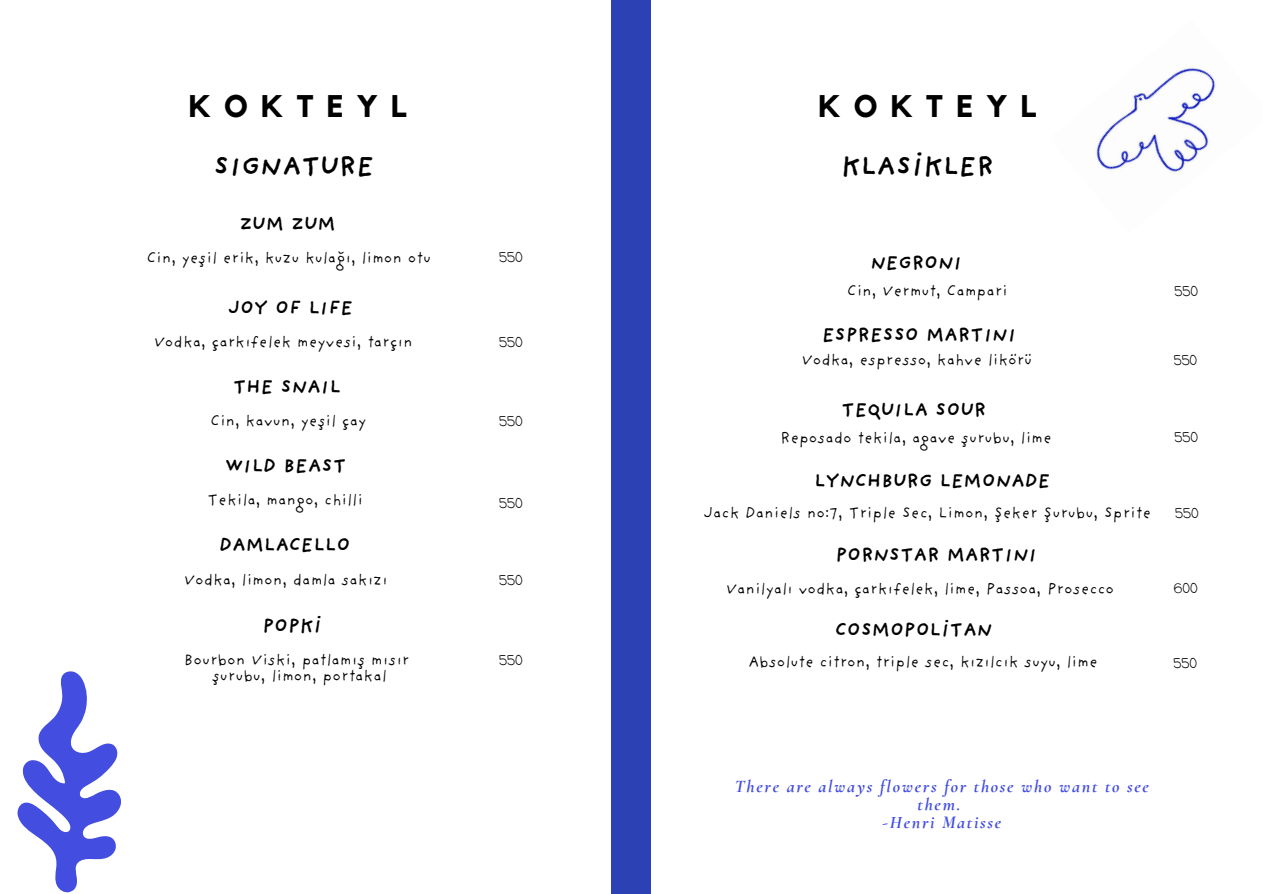
<style>
.page{position:relative;width:1263px;height:894px;background:#fff}
.page>*{position:absolute;margin:0;border:0;box-sizing:border-box;transform-origin:0 0}
.t1{font:700 31.2px "Kollektif";color:#000}
.t2{font:700 27.3px "Providence Sans Pro";color:#000}
.t3{font:700 19.35px "Providence Sans Pro";color:#000}
.t4{font:italic 700 18px/18px "Cormorant Garamond";letter-spacing:.095em;color:#434de0;text-align:center}
.t5{font:16.2px/15.8px "Providence Sans Pro";color:#000;text-align:center}
.t6{font:13.5px "Coming Soon";color:#000}
</style>
<div class="page">
<div style="left:612px;top:0;width:39px;height:893px;background:#2c41b3"></div>
<svg style="left:17px;top:671px;width:104px;height:221px"></svg>
<img style="left:1096px;top:67px;width:120px;height:105px">
<h3 class="t1" style="left:189px;top:92px;width:219px">K O K T E Y L</h3>
<p class="t2" style="left:214px;top:156px;width:162px">SIGNATURE</p>
<h3 class="t3" style="left:239px;top:216px;width:98px">ZUM ZUM</h3>
<h3 class="t5" style="left:146px;top:252px;width:286px">Cin, yeşil erik, kuzu kulağı, limon otu</h3>
<h2 class="t3" style="left:228px;top:301px;width:127px">JOY OF LIFE</h2>
<h5 class="t5" style="left:154px;top:336px;width:261px">Vodka, çarkıfelek meyvesi, tarçın</h5>
<h3 class="t3" style="left:233px;top:380px;width:110px">THE SNAIL</h3>
<p class="t5" style="left:210px;top:415px;width:158px">Cin, kavun, yeşil çay</p>
<h5 class="t3" style="left:225px;top:459px;width:123px">WILD BEAST</h5>
<p class="t5" style="left:207px;top:494px;width:157px">Tekila, mango, chilli</p>
<p class="t6" style="left:499px;top:248px;width:25px">550</p>
<p class="t6" style="left:499px;top:333px;width:25px">550</p>
<p class="t6" style="left:499px;top:412px;width:25px">550</p>
<h1 class="t6" style="left:499px;top:494px;width:25px">550</h1>
<p class="t3" style="left:219px;top:538px;width:133px">DAMLACELLO</p>
<p class="t5" style="left:184px;top:574px;width:206px">Vodka, limon, damla sakızı</p>
<p class="t6" style="left:499px;top:570px;width:25px">550</p>
<p class="t3" style="left:263px;top:618px;width:61px">POPKİ</p>
<p class="t5" style="left:184px;top:654px;width:227px">Bourbon Viski, patlamış mısır şurubu, limon, portakal</p>
<p class="t6" style="left:499px;top:650px;width:25px">550</p>
<h2 class="t1" style="left:819px;top:92px;width:219px">K O K T E Y L</h2>
<p class="t2" style="left:841px;top:156px;width:154px">KLASİKLER</p>
<p class="t3" style="left:870px;top:256px;width:93px">NEGRONI</p>
<h4 class="t5" style="left:847px;top:285px;width:162px">Cin, Vermut, Campari</h4>
<p class="t6" style="left:1174px;top:282px;width:25px">550</p>
<h3 class="t3" style="left:822px;top:328px;width:196px">ESPRESSO MARTINI</h3>
<h5 class="t5" style="left:801px;top:354px;width:232px">Vodka, espresso, kahve likörü</h5>
<h3 class="t3" style="left:841px;top:402px;width:146px">TEQUILA SOUR</h3>
<p class="t5" style="left:780px;top:432px;width:273px">Reposado tekila, agave şurubu, lime</p>
<h5 class="t3" style="left:814px;top:473px;width:238px">LYNCHBURG LEMONADE</h5>
<h3 class="t5" style="left:703px;top:507px;width:449px">Jack Daniels no:7, Triple Sec, Limon, Şeker Şurubu, Sprite</h3>
<p class="t3" style="left:835px;top:548px;width:203px">PORNSTAR MARTINI</p>
<h1 class="t5" style="left:726px;top:583px;width:390px">Vanilyalı vodka, çarkıfelek, lime, Passoa, Prosecco</h1>
<p class="t3" style="left:835px;top:622px;width:159px">COSMOPOLİTAN</p>
<p class="t5" style="left:748px;top:656px;width:351px">Absolute citron, triple sec, kızılcık suyu, lime</p>
<h5 class="t6" style="left:1174px;top:351px;width:25px">550</h5>
<p class="t6" style="left:1174px;top:427px;width:25px">550</p>
<h3 class="t6" style="left:1175px;top:503px;width:25px">550</h3>
<h5 class="t6" style="left:1174px;top:579px;width:25px">600</h5>
<p class="t6" style="left:1173px;top:654px;width:25px">550</p>
<h5 class="t4" style="left:735px;top:777px;width:416px">There are always flowers for those who want to see them.<br>-Henri Matisse</h5>
</div>
